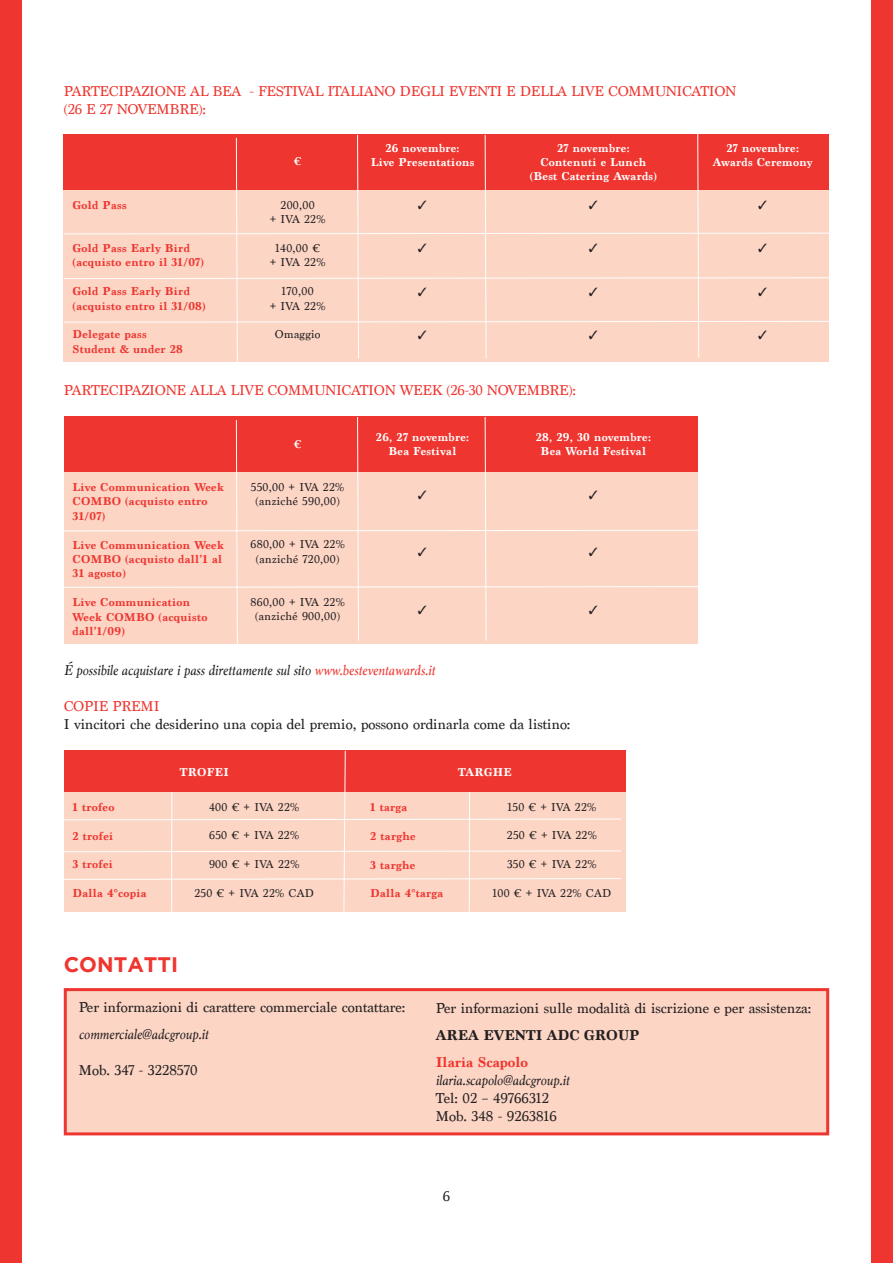
<style>
.page{position:relative;width:893px;height:1263px;background:#fff}
.page>*{position:absolute;margin:0;border:0;box-sizing:border-box;transform-origin:0 0}
.t1{font:700 21px "Gotham";color:#ee352f}
.t2{font:15px "Marion";color:#231f20}
.t3{font:15px "Marion";letter-spacing:-.02em;color:#ee352f}
.t4{font:italic 15px "Marion";color:#231f20}
.t5{font:700 15px "Marion";color:#231f20}
.t6{font:700 15px "Marion";color:#ee352f}
.t7{font:700 12px/14.4px "Marion";letter-spacing:.025em;color:#ee352f}
.t8{font:12px/14.4px "Marion";letter-spacing:.025em;color:#231f20;text-align:center}
.t9{font:700 12px "Marion";letter-spacing:.025em;color:#fff}
.s1{color:#ee352f}
</style>
<div class="page">
<div style="left:872px;top:0;width:21px;height:1263px;background:#ee352f"></div>
<div style="left:0;top:0;width:21px;height:1263px;background:#ee352f"></div>
<svg style="left:64px;top:750px;width:558px;height:162px;background:#f8ac9f"></svg>
<hr style="left:469px;top:792px;width:1px;height:119px;background:#fff">
<div style="left:64px;top:988px;width:765px;height:147px;background:#fcd5c5;border:3px solid #ee352f"></div>
<svg style="left:63px;top:134px;width:766px;height:228px;background:#f8aea1"></svg>
<svg style="left:64px;top:416px;width:634px;height:228px;background:#f8aea1"></svg>
<p class="t3" style="left:64px;top:82px;width:674px">PARTECIPAZIONE AL BEA - FESTIVAL ITALIANO DEGLI EVENTI E DELLA LIVE COMMUNICATION</p>
<p class="t3" style="left:64px;top:100px;width:144px">(26 E 27 NOVEMBRE):</p>
<p class="t7" style="left:73px;top:198px;width:56px">Gold Pass</p>
<p class="t7" style="left:73px;top:241px;width:119px">Gold Pass Early Bird</p>
<p class="t7" style="left:73px;top:255px;width:133px">(acquisto entro il 31/07)</p>
<p class="t7" style="left:73px;top:284px;width:119px">Gold Pass Early Bird</p>
<p class="t7" style="left:73px;top:299px;width:135px">(acquisto entro il 31/08)</p>
<p class="t7" style="left:73px;top:327px;width:76px">Delegate pass</p>
<p class="t7" style="left:73px;top:342px;width:112px">Student &amp; under 28</p>
<p class="t9" style="left:294px;top:154px;width:9px">€</p>
<p class="t8" style="left:281px;top:198px;width:36px">200,00</p>
<p class="t8" style="left:270px;top:212px;width:57px">+ IVA 22%</p>
<p class="t8" style="left:275px;top:241px;width:46px">140,00 €</p>
<p class="t8" style="left:270px;top:255px;width:57px">+ IVA 22%</p>
<p class="t8" style="left:282px;top:284px;width:34px">170,00</p>
<p class="t8" style="left:270px;top:299px;width:57px">+ IVA 22%</p>
<p class="t8" style="left:275px;top:327px;width:47px">Omaggio</p>
<p class="t9" style="left:385px;top:141px;width:76px">26 novembre:</p>
<p class="t9" style="left:371px;top:155px;width:105px">Live Presentations</p>
<p class="t9" style="left:557px;top:141px;width:74px">27 novembre:</p>
<p class="t9" style="left:540px;top:155px;width:107px">Contenuti e Lunch</p>
<p class="t9" style="left:530px;top:169px;width:129px">(Best Catering Awards)</p>
<p class="t3" style="left:64px;top:381px;width:514px">PARTECIPAZIONE ALLA LIVE COMMUNICATION WEEK (26-30 NOVEMBRE):</p>
<p class="t7" style="left:73px;top:480px;width:153px">Live Communication Week<br>COMBO (acquisto entro<br>31/07)</p>
<p class="t7" style="left:73px;top:538px;width:153px">Live Communication Week<br>COMBO (acquisto dall’1 al<br>31 agosto)</p>
<p class="t7" style="left:73px;top:595px;width:136px">Live Communication<br>Week COMBO (acquisto dall’1/09)</p>
<p class="t9" style="left:294px;top:437px;width:9px">€</p>
<p class="t8" style="left:251px;top:480px;width:95px">550,00 + IVA 22% (anziché 590,00)</p>
<p class="t8" style="left:250px;top:537px;width:96px">680,00 + IVA 22% (anziché 720,00)</p>
<p class="t8" style="left:250px;top:595px;width:96px">860,00 + IVA 22% (anziché 900,00)</p>
<p class="t9" style="left:376px;top:430px;width:95px">26, 27 novembre:</p>
<p class="t9" style="left:389px;top:444px;width:69px">Bea Festival</p>
<p class="t4" style="left:64px;top:660px;width:373px">É possibile acquistare i pass direttamente sul sito <span class="s1">www.besteventawards.it</span></p>
<p class="t9" style="left:536px;top:430px;width:117px">28, 29, 30 novembre:</p>
<p class="t9" style="left:541px;top:444px;width:107px">Bea World Festival</p>
<p class="t3" style="left:64px;top:697px;width:97px">COPIE PREMI</p>
<p class="t2" style="left:64px;top:715px;width:508px">I vincitori che desiderino una copia del premio, possono ordinarla come da listino:</p>
<p class="t7" style="left:73px;top:800px;width:43px">1 trofeo</p>
<p class="t7" style="left:73px;top:828px;width:42px">2 trofei</p>
<p class="t7" style="left:73px;top:857px;width:42px">3 trofei</p>
<p class="t7" style="left:73px;top:886px;width:76px">Dalla 4°copia</p>
<p class="t9" style="left:180px;top:765px;width:50px">TROFEI</p>
<p class="t9" style="left:458px;top:765px;width:55px">TARGHE</p>
<p class="t8" style="left:209px;top:800px;width:92px">400 € + IVA 22%</p>
<p class="t8" style="left:209px;top:828px;width:91px">650 € + IVA 22%</p>
<p class="t8" style="left:209px;top:857px;width:92px">900 € + IVA 22%</p>
<p class="t8" style="left:194px;top:886px;width:121px">250 € + IVA 22% CAD</p>
<p class="t7" style="left:370px;top:800px;width:39px">1 targa</p>
<p class="t7" style="left:370px;top:829px;width:47px">2 targhe</p>
<p class="t7" style="left:370px;top:857px;width:47px">3 targhe</p>
<p class="t7" style="left:370px;top:886px;width:75px">Dalla 4°targa</p>
<p class="t8" style="left:507px;top:800px;width:90px">150 € + IVA 22%</p>
<p class="t8" style="left:507px;top:828px;width:91px">250 € + IVA 22%</p>
<p class="t8" style="left:507px;top:857px;width:91px">350 € + IVA 22%</p>
<p class="t8" style="left:492px;top:886px;width:120px">100 € + IVA 22% CAD</p>
<p class="t1" style="left:64px;top:952px;width:116px">CONTATTI</p>
<p class="t9" style="left:726px;top:141px;width:74px">27 novembre:</p>
<p class="t9" style="left:713px;top:155px;width:101px">Awards Ceremony</p>
<p class="t2" style="left:79px;top:998px;width:328px">Per informazioni di carattere commerciale contattare:</p>
<p class="t4" style="left:79px;top:1025px;width:132px">commerciale@adcgroup.it</p>
<p class="t2" style="left:79px;top:1061px;width:120px">Mob. 347 - 3228570</p>
<p class="t2" style="left:436px;top:999px;width:377px">Per informazioni sulle modalità di iscrizione e per assistenza:</p>
<p class="t5" style="left:436px;top:1026px;width:205px">AREA EVENTI ADC GROUP</p>
<p class="t6" style="left:436px;top:1053px;width:94px">Ilaria Scapolo</p>
<p class="t4" style="left:436px;top:1070px;width:135px">ilaria.scapolo@adcgroup.it</p>
<p class="t2" style="left:436px;top:1089px;width:115px">Tel: 02 – 49766312</p>
<p class="t2" style="left:436px;top:1107px;width:123px">Mob. 348 - 9263816</p>
<p class="t2" style="left:443px;top:1187px;width:9px">6</p>
</div>
